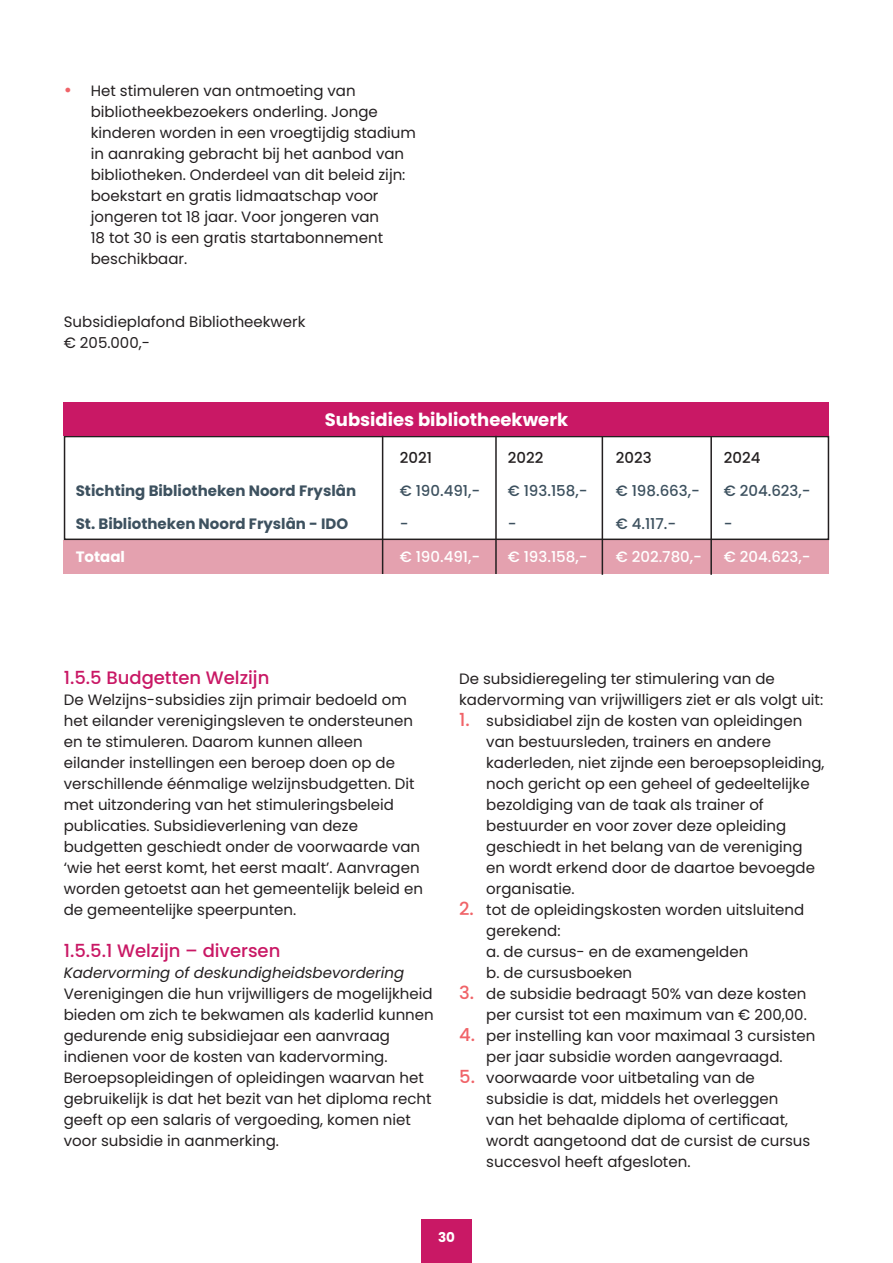
<style>
.page{position:relative;width:893px;height:1263px;background:#fff}
.page>*{position:absolute;margin:0;border:0;box-sizing:border-box;transform-origin:0 0}
.t1{font:500 18px "Poppins";color:#c91865}
.t2{font:700 18px "Poppins";color:#fff}
.t3{font:15px/21px "Poppins";color:#231f20}
.t4{font:700 15px "Poppins";color:#3d515f}
.t5{font:500 15px "Poppins";color:#3d515f}
.t6{font:500 15px "Poppins";color:#fff}
.t7{font:italic 15px "Poppins";color:#231f20}
.t8{font:500 15px "Poppins";color:#231f20}
.t9{font:700 15px "Poppins";color:#fff}
.t10{font:700 13.5px "Poppins";color:#fff}
.s1{font-weight:500;font-size:18px;color:#f06368}
</style>
<div class="page">
<div style="left:421px;top:1219px;width:51px;height:44px;background:#c91865"></div>
<div style="left:64px;top:540px;width:765px;height:34px;background:#e4a1af"></div>
<div style="left:64px;top:436px;width:765px;height:104px;border:2px solid #231f20"></div>
<div style="left:64px;top:402px;width:765px;height:34px;background:#c91865"></div>
<hr style="left:382px;top:436px;width:1px;height:138px;background:#231f20">
<hr style="left:495px;top:436px;width:2px;height:138px;background:#231f20">
<hr style="left:602px;top:437px;width:1px;height:138px;background:#231f20">
<hr style="left:710px;top:437px;width:2px;height:138px;background:#231f20">
<p class="t3" style="left:91px;top:80px;width:327px;text-indent:-27px"><span class="s1">•</span> Het stimuleren van ontmoeting van bibliotheekbezoekers onderling. Jonge kinderen worden in een vroegtijdig stadium in aanraking gebracht bij het aanbod van bibliotheken. Onderdeel van dit beleid zijn: boekstart en gratis lidmaatschap voor jongeren tot 18 jaar. Voor jongeren van<br>18 tot 30 is een gratis startabonnement beschikbaar.</p>
<p class="t3" style="left:64px;top:311px;width:243px">Subsidieplafond Bibliotheekwerk € 205.000,-</p>
<p class="t2" style="left:325px;top:409px;width:245px">Subsidies bibliotheekwerk</p>
<p class="t8" style="left:400px;top:449px;width:34px">2021</p>
<p class="t8" style="left:508px;top:449px;width:37px">2022</p>
<p class="t8" style="left:616px;top:449px;width:37px">2023</p>
<p class="t8" style="left:724px;top:449px;width:38px">2024</p>
<p class="t4" style="left:76px;top:482px;width:282px">Stichting Bibliotheken Noord Fryslân</p>
<p class="t5" style="left:400px;top:482px;width:82px">€ 190.491,-</p>
<p class="t5" style="left:508px;top:482px;width:81px">€ 193.158,-</p>
<p class="t5" style="left:616px;top:482px;width:86px">€ 198.663,-</p>
<p class="t5" style="left:724px;top:482px;width:88px">€ 204.623,-</p>
<p class="t4" style="left:76px;top:515px;width:274px">St. Bibliotheken Noord Fryslân - IDO</p>
<p class="t5" style="left:400px;top:515px;width:10px">-</p>
<p class="t5" style="left:508px;top:515px;width:10px">-</p>
<p class="t5" style="left:616px;top:515px;width:62px">€ 4.117.-</p>
<p class="t5" style="left:724px;top:515px;width:10px">-</p>
<p class="t9" style="left:76px;top:548px;width:51px">Totaal</p>
<p class="t6" style="left:400px;top:548px;width:82px">€ 190.491,-</p>
<p class="t6" style="left:508px;top:548px;width:81px">€ 193.158,-</p>
<p class="t6" style="left:616px;top:548px;width:88px">€ 202.780,-</p>
<p class="t6" style="left:724px;top:548px;width:88px">€ 204.623,-</p>
<p class="t1" style="left:64px;top:667px;width:207px">1.5.5 Budgetten Welzijn</p>
<p class="t3" style="left:64px;top:689px;width:361px">De Welzijns-subsidies zijn primair bedoeld om het eilander verenigingsleven te ondersteunen en te stimuleren. Daarom kunnen alleen eilander instellingen een beroep doen op de verschillende éénmalige welzijnsbudgetten. Dit met uitzondering van het stimuleringsbeleid publicaties. Subsidieverlening van deze budgetten geschiedt onder de voorwaarde van ‘wie het eerst komt, het eerst maalt’. Aanvragen worden getoetst aan het gemeentelijk beleid en de gemeentelijke speerpunten.</p>
<p class="t1" style="left:64px;top:940px;width:218px">1.5.5.1 Welzijn – diversen</p>
<p class="t7" style="left:64px;top:964px;width:342px">Kadervorming of deskundigheidsbevordering</p>
<p class="t3" style="left:64px;top:983px;width:371px">Verenigingen die hun vrijwilligers de mogelijkheid bieden om zich te bekwamen als kaderlid kunnen gedurende enig subsidiejaar een aanvraag indienen voor de kosten van kadervorming.<br>Beroepsopleidingen of opleidingen waarvan het gebruikelijk is dat het bezit van het diploma recht geeft op een salaris of vergoeding, komen niet voor subsidie in aanmerking.</p>
<p class="t3" style="left:459px;top:668px;width:366px">De subsidieregeling ter stimulering van de kadervorming van vrijwilligers ziet er als volgt uit:</p>
<p class="t3" style="left:486px;top:710px;width:340px;text-indent:-27px"><span class="s1">1.</span> subsidiabel zijn de kosten van opleidingen van bestuursleden, trainers en andere kaderleden, niet zijnde een beroepsopleiding, noch gericht op een geheel of gedeeltelijke bezoldiging van de taak als trainer of bestuurder en voor zover deze opleiding geschiedt in het belang van de vereniging en wordt erkend door de daartoe bevoegde organisatie.</p>
<p class="t3" style="left:486px;top:899px;width:319px;text-indent:-27px"><span class="s1">2.</span> tot de opleidingskosten worden uitsluitend gerekend:<br>a. de cursus- en de examengelden<br>b. de cursusboeken</p>
<p class="t3" style="left:459px;top:983px;width:349px;text-align:right"><span class="s1">3.</span> de subsidie bedraagt 50% van deze kosten per cursist tot een maximum van € 200,00.</p>
<p class="t3" style="left:459px;top:1025px;width:358px;text-align:center"><span class="s1">4.</span> per instelling kan voor maximaal 3 cursisten per jaar subsidie worden aangevraagd.</p>
<p class="t3" style="left:486px;top:1067px;width:326px;text-indent:-27px"><span class="s1">5.</span> voorwaarde voor uitbetaling van de subsidie is dat, middels het overleggen<br>van het behaalde diploma of certificaat, wordt aangetoond dat de cursist de cursus succesvol heeft afgesloten.</p>
<p class="t10" style="left:438px;top:1230px;width:18px">30</p>
</div>
